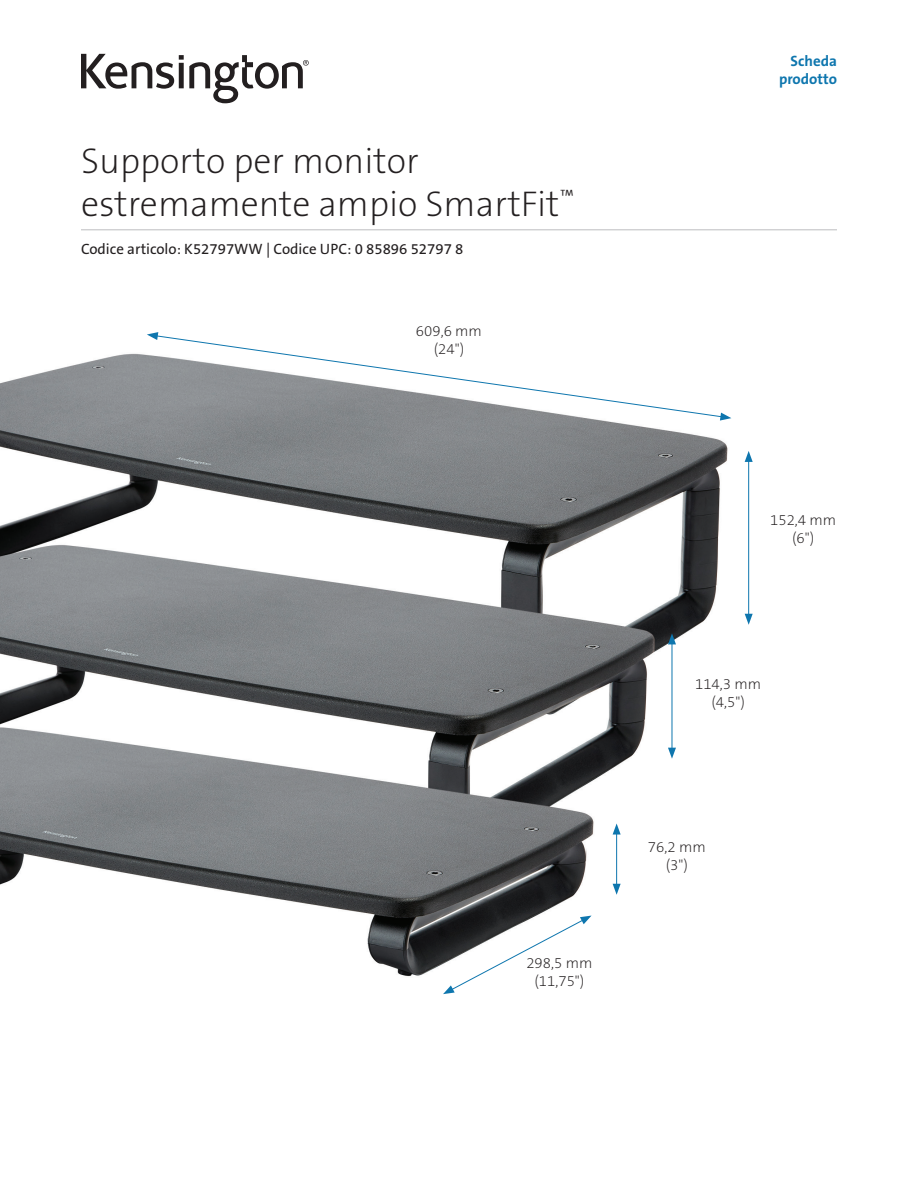
<style>
.page{position:relative;width:918px;height:1188px;background:#fff}
.page>*{position:absolute;margin:0;border:0;box-sizing:border-box;transform-origin:0 0}
.t1{font:36px/43.2px "The Sans KENSINGTON2 XL";color:#231f20}
.Image_Body{font:15px/18px "The Sans KENSINGTON2 XL";color:#231f20;text-align:center}
.t2{font:15px "The Sans KENSINGTON5 Rg";color:#231f20}
.Filetype_Header_Blue{font:15px "The Sans KENSINGTON7 Bd";color:#0e76ae}
</style>
<div class="page">
<img style="left:0;top:332px;width:753px;height:663px">
<svg style="left:81px;top:54px;width:228px;height:49px"></svg>
<svg style="left:155px;top:335px;width:569px;height:83px"></svg>
<svg style="left:147px;top:332px;width:11px;height:8px"></svg>
<svg style="left:720px;top:413px;width:11px;height:8px"></svg>
<svg style="left:443px;top:916px;width:149px;height:78px"></svg>
<hr style="left:748px;top:460px;width:1px;height:156px;background:#0e76ae">
<svg style="left:745px;top:451px;width:8px;height:11px"></svg>
<svg style="left:745px;top:614px;width:8px;height:11px"></svg>
<hr style="left:672px;top:642px;width:1px;height:108px;background:#0e76ae">
<svg style="left:668px;top:633px;width:8px;height:11px"></svg>
<svg style="left:668px;top:748px;width:8px;height:11px"></svg>
<hr style="left:616px;top:832px;width:1px;height:54px;background:#0e76ae">
<svg style="left:613px;top:824px;width:8px;height:11px"></svg>
<svg style="left:613px;top:884px;width:8px;height:11px"></svg>
<hr style="left:81px;top:229px;width:756px;height:1px;background:#bcbdc0">
<h1 class="t1" style="left:81px;top:140px;width:495px">Supporto per monitor estremamente ampio SmartFit<sup>™</sup></h1>
<p class="t2" style="left:81px;top:241px;width:384px">Codice articolo: K52797WW | Codice UPC: 0 85896 52797 8</p>
<p class="Image_Body" style="left:416px;top:322px;width:67px">609,6 mm (24")</p>
<p class="Filetype_Header_Blue" style="left:791px;top:53px;width:48px">Scheda</p>
<p class="Filetype_Header_Blue" style="left:779px;top:71px;width:59px">prodotto</p>
<p class="Image_Body" style="left:526px;top:955px;width:67px">298,5 mm (11,75")</p>
<p class="Image_Body" style="left:770px;top:511px;width:67px">152,4 mm (6")</p>
<p class="Image_Body" style="left:695px;top:676px;width:67px">114,3 mm (4,5")</p>
<p class="Image_Body" style="left:648px;top:838px;width:59px">76,2 mm (3")</p>
</div>
